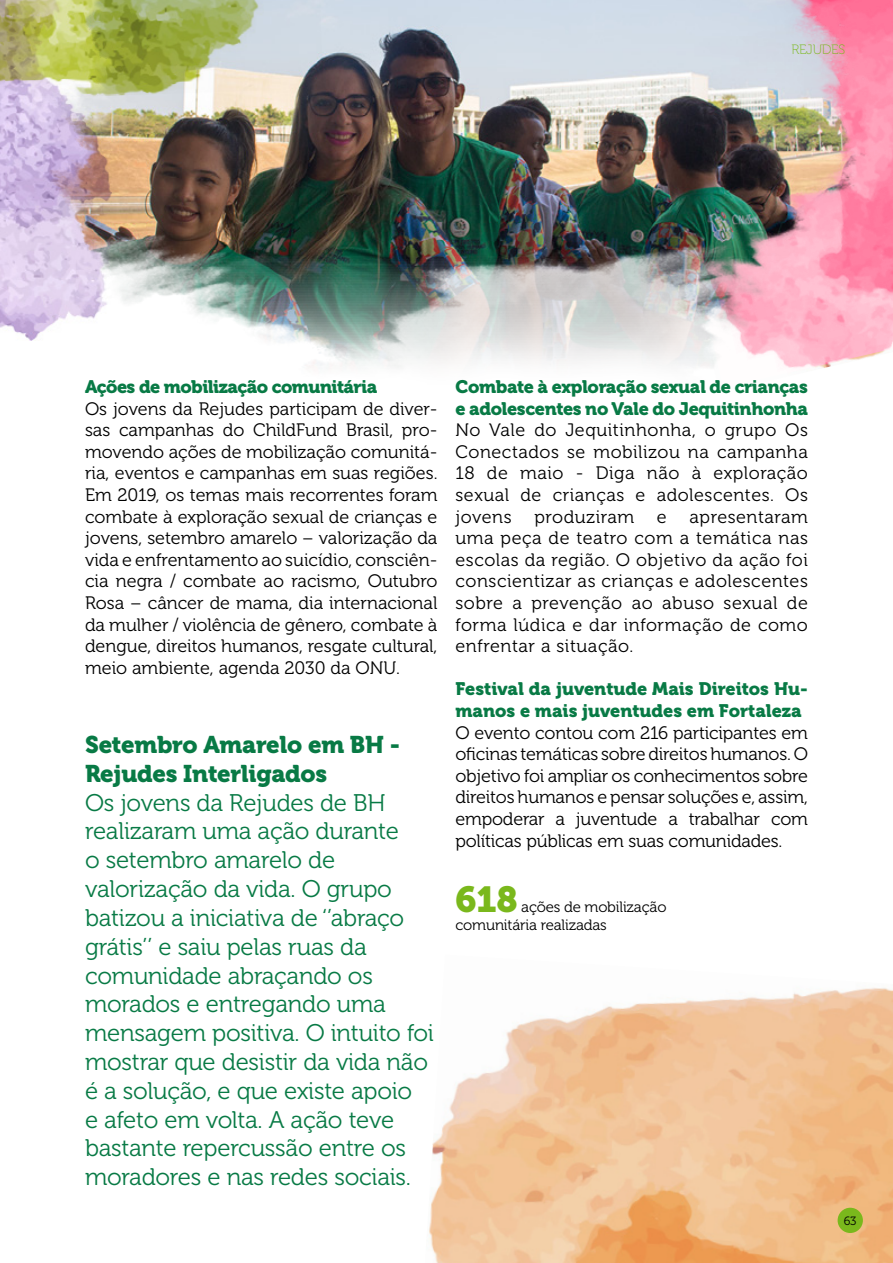
<style>
.page{position:relative;width:893px;height:1263px;background:#fff}
.page>*{position:absolute;margin:0;border:0;box-sizing:border-box;transform-origin:0 0}
.t1{font:36px "Museo 900";color:#7ab81c}
.t2{font:24px/28.8px "Museo 300";letter-spacing:-.01em;color:#087a45}
.t3{font:24px/28.8px "Museo 900";letter-spacing:-.01em;color:#087a45}
.t4{font:18px/21.6px "Museo 300";letter-spacing:.01em;color:#000;text-align:justify}
.t5{font:18px/21.6px "Museo 900";letter-spacing:-.02em;color:#087a45}
.t6{font:18px/21.6px "Museo 900";color:#087a45}
.t7{font:18px "Museo 300";letter-spacing:.03em;color:#000}
.t8{font:15px/18px "Museo 300";letter-spacing:-.01em;color:#000}
.t9{font:13.5px "Museo 100";letter-spacing:-.02em;color:#7ab81c}
.t10{font:12px "Museo 300";color:#000}
</style>
<div class="page">
<img style="left:29px;top:0;width:864px;height:368px">
<img style="left:429px;top:988px;width:464px;height:275px">
<div style="left:838px;top:1208px;width:25px;height:25px;background:#7ab81c;border-radius:50%"></div>
<img style="left:111px;top:0;width:212px;height:100px">
<img style="left:0;top:0;width:111px;height:340px">
<p class="t9" style="left:791px;top:42px;width:55px">REJUDES</p>
<p class="t5" style="left:85px;top:376px;width:294px">Ações de mobilização comunitária</p>
<p class="t4" style="left:85px;top:398px;width:354px">Os jovens da Rejudes participam de diver&shy;sas campanhas do ChildFund Brasil, pro&shy;movendo ações de mobilização comunitá&shy;ria, eventos e campanhas em suas regiões.<br>Em 2019, os temas mais recorrentes foram combate à exploração sexual de crianças e jovens, setembro amarelo – valorização da vida e enfrentamento ao suicídio, consciên&shy;cia negra / combate ao racismo, Outubro Rosa – câncer de mama, dia internacional da mulher / violência de gênero, combate à dengue, direitos humanos, resgate cultural, meio ambiente, agenda 2030 da ONU.</p>
<h2 class="t3" style="left:85px;top:730px;width:317px">Setembro Amarelo em BH -<br>Rejudes Interligados</h2>
<p class="t2" style="left:85px;top:788px;width:350px">Os jovens da Rejudes de BH realizaram uma ação durante<br>o setembro amarelo de valorização da vida. O grupo batizou a iniciativa de ‘’abraço grátis’’ e saiu pelas ruas da comunidade abraçando os morados e entregando uma mensagem positiva. O intuito foi mostrar que desistir da vida não é a solução, e que existe apoio<br>e afeto em volta. A ação teve bastante repercussão entre os moradores e nas redes sociais.</p>
<p class="t5" style="left:455px;top:376px;width:354px">Combate à exploração sexual de crianças e adolescentes no Vale do Jequitinhonha</p>
<p class="t4" style="left:455px;top:420px;width:354px">No Vale do Jequitinhonha, o grupo Os Conectados se mobilizou na campanha 18 de maio - Diga não à exploração sexual de crianças e adolescentes. Os jovens</p>
<p class="t7" style="left:534px;top:507px;width:101px">produziram</p>
<p class="t4" style="left:657px;top:506px;width:11px">e</p>
<p class="t4" style="left:455px;top:506px;width:354px;text-indent:234px">apresentaram uma peça de teatro com a temática nas escolas da região. O objetivo da ação foi conscientizar as crianças e adolescentes sobre a prevenção ao abuso sexual de forma lúdica e dar informação de como enfrentar a situação.</p>
<p class="t6" style="left:455px;top:678px;width:354px">Festival da juventude Mais Direitos Hu&shy;manos e mais juventudes em Fortaleza</p>
<p class="t4" style="left:455px;top:722px;width:354px">O evento contou com 216 participantes em oficinas temáticas sobre direitos humanos. O objetivo foi ampliar os conhecimentos sobre direitos humanos e pensar soluções e, assim, empoderar a juventude a trabalhar com políticas públicas em suas comunidades.</p>
<h1 class="t1" style="left:455px;top:878px;width:64px">618</h1>
<p class="t8" style="left:455px;top:898px;width:212px;text-indent:66px">ações de mobilização comunitária realizadas</p>
<p class="t10" style="left:844px;top:1214px;width:14px">63</p>
</div>
